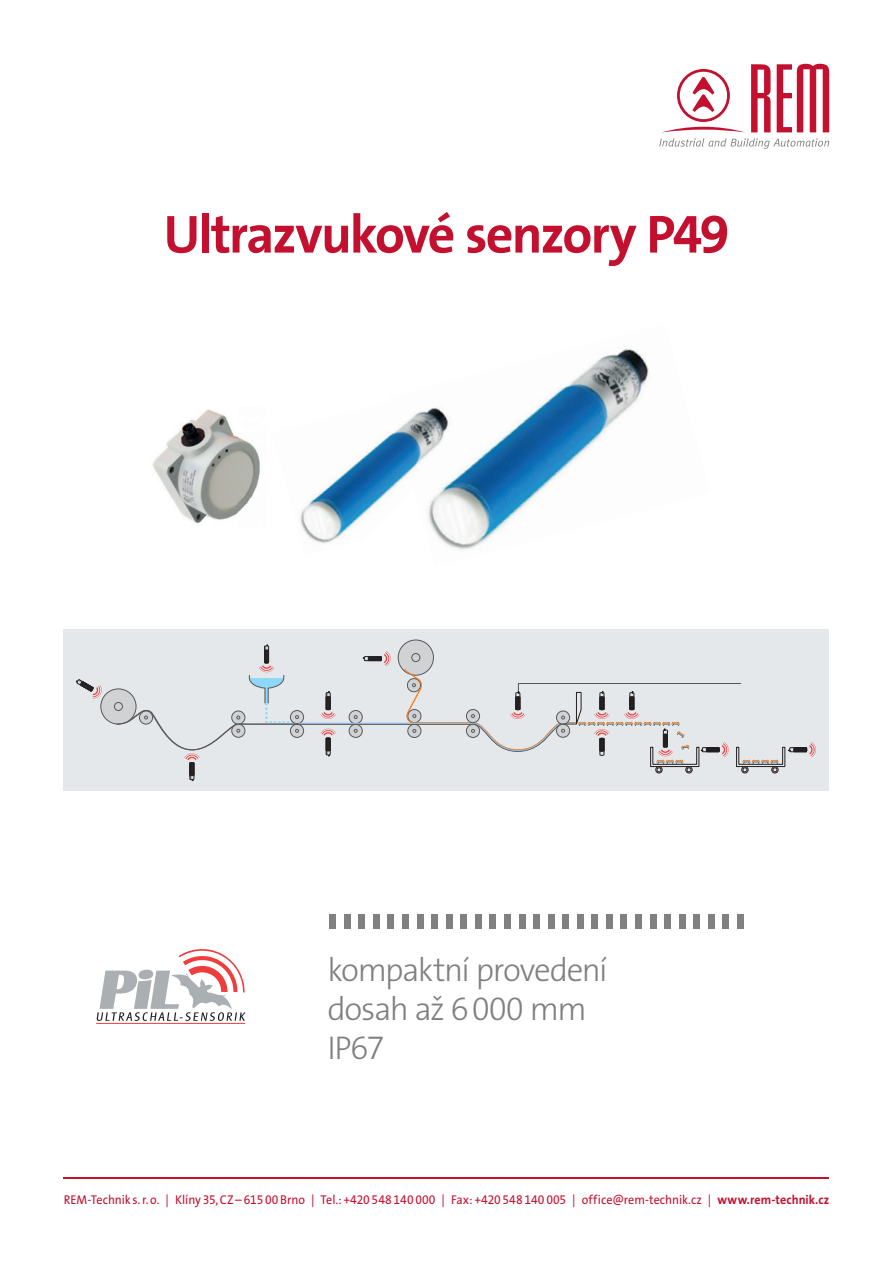
<style>
.page{position:relative;width:893px;height:1263px;background:#fff}
.page>*{position:absolute;margin:0;border:0;box-sizing:border-box;transform-origin:0 0}
.titulek{font:700 54px "The Sans Os F";letter-spacing:-.04em;color:#c3102f}
.vykrik-SEDA{font:300 33px "The Sans Os F";letter-spacing:-.04em;color:#808083}
.t1{font:12.75px "The Sans Os F";color:#c3102f;scale:.95 1}
.s1{font-weight:700}
</style>
<div class="page">
<svg style="left:659px;top:138px;width:170px;height:11px"></svg>
<svg style="left:751px;top:64px;width:19px;height:68px"></svg>
<svg style="left:777px;top:64px;width:52px;height:68px"></svg>
<svg style="left:663px;top:69px;width:80px;height:63px"></svg>
<hr style="left:64px;top:1178px;width:765px;height:1px;background:#c3102f">
<img style="left:470px;top:348px;width:179px;height:201px">
<img style="left:300px;top:407px;width:170px;height:143px">
<img style="left:153px;top:409px;width:107px;height:115px">
<div style="left:330px;top:914px;width:6px;height:15px;background:#808083"></div>
<div style="left:344px;top:914px;width:6px;height:15px;background:#808083"></div>
<div style="left:359px;top:914px;width:6px;height:15px;background:#808083"></div>
<div style="left:373px;top:914px;width:6px;height:15px;background:#808083"></div>
<div style="left:388px;top:914px;width:6px;height:15px;background:#808083"></div>
<div style="left:402px;top:914px;width:7px;height:15px;background:#808083"></div>
<div style="left:417px;top:914px;width:6px;height:15px;background:#808083"></div>
<div style="left:431px;top:914px;width:7px;height:15px;background:#808083"></div>
<div style="left:446px;top:914px;width:6px;height:15px;background:#808083"></div>
<div style="left:461px;top:914px;width:6px;height:15px;background:#808083"></div>
<div style="left:475px;top:914px;width:6px;height:15px;background:#808083"></div>
<div style="left:490px;top:914px;width:6px;height:15px;background:#808083"></div>
<div style="left:504px;top:914px;width:7px;height:15px;background:#808083"></div>
<div style="left:519px;top:914px;width:6px;height:15px;background:#808083"></div>
<div style="left:533px;top:914px;width:7px;height:15px;background:#808083"></div>
<div style="left:548px;top:914px;width:6px;height:15px;background:#808083"></div>
<div style="left:563px;top:914px;width:6px;height:15px;background:#808083"></div>
<div style="left:577px;top:914px;width:6px;height:15px;background:#808083"></div>
<div style="left:592px;top:914px;width:6px;height:15px;background:#808083"></div>
<div style="left:606px;top:914px;width:6px;height:15px;background:#808083"></div>
<div style="left:621px;top:914px;width:6px;height:15px;background:#808083"></div>
<div style="left:635px;top:914px;width:7px;height:15px;background:#808083"></div>
<div style="left:650px;top:914px;width:6px;height:15px;background:#808083"></div>
<div style="left:665px;top:914px;width:6px;height:15px;background:#808083"></div>
<div style="left:679px;top:914px;width:6px;height:15px;background:#808083"></div>
<div style="left:694px;top:914px;width:6px;height:15px;background:#808083"></div>
<div style="left:708px;top:914px;width:6px;height:15px;background:#808083"></div>
<div style="left:723px;top:914px;width:6px;height:15px;background:#808083"></div>
<div style="left:737px;top:914px;width:7px;height:15px;background:#808083"></div>
<hr style="left:96px;top:1023px;width:149px;height:1px;background:#ee3d3c">
<svg style="left:97px;top:949px;width:149px;height:72px"></svg>
<div style="left:64px;top:629px;width:765px;height:162px;background:#e5e8ea"></div>
<div style="left:101px;top:689px;width:35px;height:35px;background:#d1d2d4;border-radius:50%"></div>
<div style="left:100px;top:688px;width:37px;height:36px;border:1px solid #57585a;border-radius:50%"></div>
<div style="left:114px;top:702px;width:9px;height:9px;border:1px solid #57585a;border-radius:50%"></div>
<svg style="left:398px;top:640px;width:35px;height:35px"></svg>
<div style="left:398px;top:639px;width:36px;height:37px;border:1px solid #57585a;border-radius:50%"></div>
<svg style="left:76px;top:679px;width:28px;height:20px"></svg>
<svg style="left:115px;top:645px;width:701px;height:136px"></svg>
<p class="titulek" style="left:163px;top:200px;width:567px">Ultrazvukové senzory P49</p>
<p class="vykrik-SEDA" style="left:327px;top:949px;width:282px">kompaktní provedení</p>
<p class="vykrik-SEDA" style="left:327px;top:988px;width:261px">dosah až 6000 mm</p>
<p class="vykrik-SEDA" style="left:327px;top:1027px;width:59px">IP67</p>
<p class="t1" style="left:64px;top:1191px;width:807px">REM-Technik s.r.o. | Klíny 35, CZ – 615 00 Brno | Tel.: +420 548 140 000 | Fax: +420 548 140 005 | office@rem-technik.cz | <span class="s1">www.rem-technik.cz</span></p>
</div>
